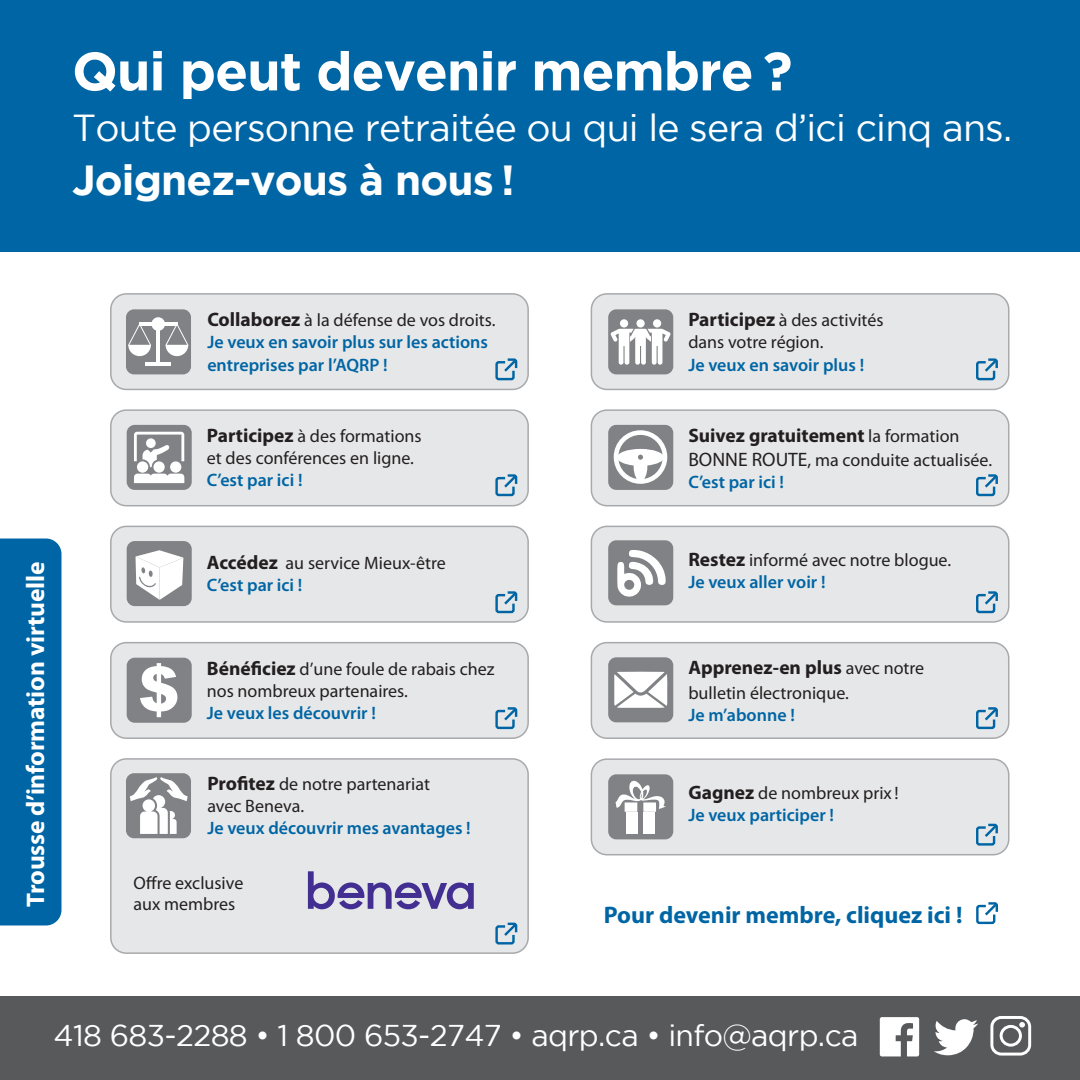
<style>
.page{position:relative;width:1080px;height:1080px;background:#fff}
.page>*{position:absolute;margin:0;border:0;box-sizing:border-box;transform-origin:0 0}
.t1{font:700 54px "Gotham";letter-spacing:-.02em;color:#fff}
.t2{font:700 42px "Gotham";letter-spacing:-.02em;color:#fff}
.t3{font:37.5px "Gotham";letter-spacing:-.02em;color:#fff}
.t4{font:30px "Gotham";letter-spacing:-.02em;color:#fff}
.t5{font:700 25.5px "Myriad Pro";letter-spacing:-.005em;color:#fff}
.t6{font:700 24px "Myriad Pro";color:#0065a4}
.t7{font:700 19.5px "Myriad Pro";color:#231f20}
.t8{font:18px/22.2px "Myriad Pro";color:#231f20}
.t9{font:600 18px/22.2px "Myriad Pro";color:#0065a4}
.s1{font-weight:700;font-size:19.5px;color:#231f20}
.s2{font-weight:400;color:#231f20}
.s3{font-weight:700;font-size:19.5px}
.s4{font-weight:600;color:#0065a4}
.s5{font-weight:400;font-size:18px}
.s6{font-size:19.5px}
</style>
<div class="page">
<div style="left:111px;top:294px;width:417px;height:95px;background:#e6e7e8;border-radius:16px"></div>
<div style="left:110px;top:293px;width:419px;height:97px;border:2px solid #a7a9ac;border-radius:16px"></div>
<div style="left:111px;top:410px;width:417px;height:96px;background:#e6e7e8;border-radius:16px"></div>
<div style="left:110px;top:409px;width:419px;height:97px;border:2px solid #a7a9ac;border-radius:16px"></div>
<div style="left:111px;top:526px;width:417px;height:96px;background:#e6e7e8;border-radius:16px"></div>
<div style="left:110px;top:526px;width:419px;height:97px;border:2px solid #a7a9ac;border-radius:16px"></div>
<div style="left:111px;top:643px;width:417px;height:95px;background:#e6e7e8;border-radius:16px"></div>
<div style="left:110px;top:642px;width:419px;height:97px;border:2px solid #a7a9ac;border-radius:16px"></div>
<div style="left:111px;top:759px;width:417px;height:194px;background:#e6e7e8;border-radius:16px"></div>
<div style="left:110px;top:758px;width:419px;height:196px;border:2px solid #a7a9ac;border-radius:16px"></div>
<div style="left:0;top:539px;width:61px;height:387px;background:#0065a4"></div>
<div style="left:0;top:0;width:1080px;height:252px;background:#0065a4"></div>
<div style="left:126px;top:309px;width:65px;height:65px;background:#808285;border-radius:8px"></div>
<hr style="left:146px;top:362px;width:25px;height:4px;background:#fff">
<hr style="left:156px;top:330px;width:4px;height:33px;background:#fff">
<div style="left:151px;top:317px;width:14px;height:14px;background:#fff;border-radius:50%"></div>
<svg style="left:128px;top:322px;width:24px;height:34px"></svg>
<svg style="left:165px;top:322px;width:24px;height:34px"></svg>
<div style="left:127px;top:658px;width:65px;height:65px;background:#808285;border-radius:8px"></div>
<svg style="left:140px;top:663px;width:37px;height:54px"></svg>
<div style="left:127px;top:425px;width:65px;height:65px;background:#808285;border-radius:8px"></div>
<div style="left:126px;top:773px;width:65px;height:65px;background:#808285;border-radius:8px"></div>
<svg style="left:130px;top:777px;width:58px;height:57px"></svg>
<svg style="left:495px;top:358px;width:23px;height:23px"></svg>
<svg style="left:495px;top:922px;width:23px;height:23px"></svg>
<svg style="left:495px;top:474px;width:23px;height:23px"></svg>
<svg style="left:495px;top:591px;width:23px;height:23px"></svg>
<svg style="left:495px;top:707px;width:23px;height:23px"></svg>
<div style="left:591px;top:294px;width:418px;height:95px;background:#e6e7e8;border-radius:16px"></div>
<div style="left:591px;top:293px;width:418px;height:97px;border:2px solid #a7a9ac;border-radius:16px"></div>
<div style="left:591px;top:410px;width:418px;height:96px;background:#e6e7e8;border-radius:16px"></div>
<div style="left:591px;top:409px;width:418px;height:97px;border:2px solid #a7a9ac;border-radius:16px"></div>
<div style="left:591px;top:526px;width:418px;height:96px;background:#e6e7e8;border-radius:16px"></div>
<div style="left:591px;top:526px;width:418px;height:97px;border:2px solid #a7a9ac;border-radius:16px"></div>
<div style="left:591px;top:643px;width:418px;height:95px;background:#e6e7e8;border-radius:16px"></div>
<div style="left:591px;top:642px;width:418px;height:97px;border:2px solid #a7a9ac;border-radius:16px"></div>
<svg style="left:976px;top:358px;width:22px;height:23px"></svg>
<svg style="left:976px;top:474px;width:22px;height:23px"></svg>
<svg style="left:976px;top:591px;width:22px;height:23px"></svg>
<svg style="left:976px;top:707px;width:22px;height:23px"></svg>
<div style="left:591px;top:759px;width:418px;height:96px;background:#e6e7e8;border-radius:16px"></div>
<div style="left:591px;top:758px;width:418px;height:97px;border:2px solid #a7a9ac;border-radius:16px"></div>
<svg style="left:976px;top:823px;width:22px;height:23px"></svg>
<svg style="left:976px;top:902px;width:22px;height:23px"></svg>
<div style="left:0;top:996px;width:1080px;height:84px;background:#58595b"></div>
<svg style="left:880px;top:1017px;width:39px;height:40px"></svg>
<div style="left:608px;top:309px;width:65px;height:65px;background:#808285;border-radius:8px"></div>
<div style="left:620px;top:319px;width:8px;height:9px;background:#fff;border-radius:50%"></div>
<div style="left:653px;top:319px;width:8px;height:9px;background:#fff;border-radius:50%"></div>
<div style="left:636px;top:319px;width:9px;height:9px;background:#fff;border-radius:50%"></div>
<svg style="left:611px;top:329px;width:60px;height:36px"></svg>
<div style="left:608px;top:425px;width:65px;height:65px;background:#808285;border-radius:8px"></div>
<svg style="left:614px;top:430px;width:53px;height:54px"></svg>
<div style="left:608px;top:540px;width:65px;height:65px;background:#808285;border-radius:8px"></div>
<svg style="left:617px;top:550px;width:49px;height:47px"></svg>
<div style="left:608px;top:657px;width:65px;height:65px;background:#808285;border-radius:8px"></div>
<svg style="left:614px;top:672px;width:54px;height:36px"></svg>
<div style="left:608px;top:774px;width:65px;height:65px;background:#808285;border-radius:8px"></div>
<div style="left:626px;top:813px;width:11px;height:21px;background:#fff"></div>
<div style="left:643px;top:813px;width:12px;height:21px;background:#fff"></div>
<svg style="left:616px;top:781px;width:50px;height:31px"></svg>
<div style="left:127px;top:541px;width:65px;height:65px;background:#808285;border-radius:8px"></div>
<svg style="left:308px;top:871px;width:166px;height:38px"></svg>
<div style="left:137px;top:461px;width:11px;height:12px;background:#fff;border-radius:50%"></div>
<div style="left:153px;top:461px;width:12px;height:12px;background:#fff;border-radius:50%"></div>
<div style="left:170px;top:461px;width:11px;height:12px;background:#fff;border-radius:50%"></div>
<svg style="left:134px;top:432px;width:50px;height:35px"></svg>
<svg style="left:134px;top:474px;width:50px;height:9px"></svg>
<svg style="left:136px;top:550px;width:47px;height:50px"></svg>
<svg style="left:934px;top:1019px;width:44px;height:36px"></svg>
<div style="left:990px;top:1016px;width:41px;height:40px;border:3px solid #fff;border-radius:9px"></div>
<div style="left:1000px;top:1025px;width:22px;height:22px;border:3px solid #fff;border-radius:50%"></div>
<svg style="left:1019px;top:1022px;width:6px;height:6px"></svg>
<h1 class="t1" style="left:72px;top:40px;width:722px">Qui peut devenir membre ?</h1>
<h3 class="t3" style="left:72px;top:107px;width:942px">Toute personne retraitée ou qui le sera d’ici cinq ans.</h3>
<h2 class="t2" style="left:72px;top:155px;width:444px">Joignez-vous à nous !</h2>
<h3 class="t5" style="left:21px;top:907px;width:346px;rotate:-90deg">Trousse d’information virtuelle</h3>
<p class="t9" style="left:207px;top:309px;width:290px"><span class="s1">Collaborez</span> <span class="s2">à la défense de vos droits.<br></span>Je veux en savoir plus sur les actions entreprises par l’AQRP !</p>
<p class="t8" style="left:207px;top:425px;width:216px"><span class="s3">Participez</span> à des formations et des conférences en ligne.</p>
<p class="t9" style="left:207px;top:469px;width:97px">C’est par ici !</p>
<p class="t8" style="left:207px;top:552px;width:240px"><span class="s3">Accédez</span> au service Mieux-être<br><span class="s4">C’est par ici !</span></p>
<p class="t8" style="left:207px;top:658px;width:289px"><span class="s3">Bénéficiez</span> d’une foule de rabais chez nos nombreux partenaires.</p>
<p class="t9" style="left:207px;top:702px;width:171px">Je veux les découvrir !</p>
<p class="t8" style="left:207px;top:773px;width:224px"><span class="s3">Profitez</span> de notre partenariat avec Beneva.</p>
<p class="t9" style="left:207px;top:818px;width:265px">Je veux découvrir mes avantages !</p>
<p class="t8" style="left:134px;top:872px;width:111px;line-height:21.6px">Offre exclusive aux membres</p>
<p class="t8" style="left:688px;top:309px;width:197px"><span class="s3">Participez</span> à des activités dans votre région.</p>
<p class="t9" style="left:688px;top:354px;width:177px">Je veux en savoir plus !</p>
<p class="t7" style="left:688px;top:424px;width:273px">Suivez gratuitement <span class="s5">la formation</span></p>
<p class="t8" style="left:688px;top:450px;width:305px"><span class="s6">BONNE ROUTE</span>, ma conduite actualisée.<br><span class="s4">C’est par ici !</span></p>
<p class="t8" style="left:688px;top:549px;width:264px"><span class="s3">Restez</span> informé avec notre blogue.<br><span class="s4">Je veux aller voir !</span></p>
<p class="t7" style="left:688px;top:657px;width:237px">Apprenez-en plus <span class="s5">avec notre</span></p>
<p class="t8" style="left:688px;top:682px;width:162px">bulletin électronique.</p>
<p class="t9" style="left:688px;top:704px;width:108px">Je m’abonne !</p>
<p class="t9" style="left:688px;top:782px;width:212px"><span class="s1">Gagnez</span> <span class="s2">de nombreux prix !<br></span>Je veux participer !</p>
<h3 class="t6" style="left:604px;top:901px;width:360px">Pour devenir membre, cliquez ici !</h3>
<h3 class="t4" style="left:54px;top:1019px;width:806px">418 683-2288 • 1 800 653-2747 • aqrp.ca • info@aqrp.ca</h3>
</div>
